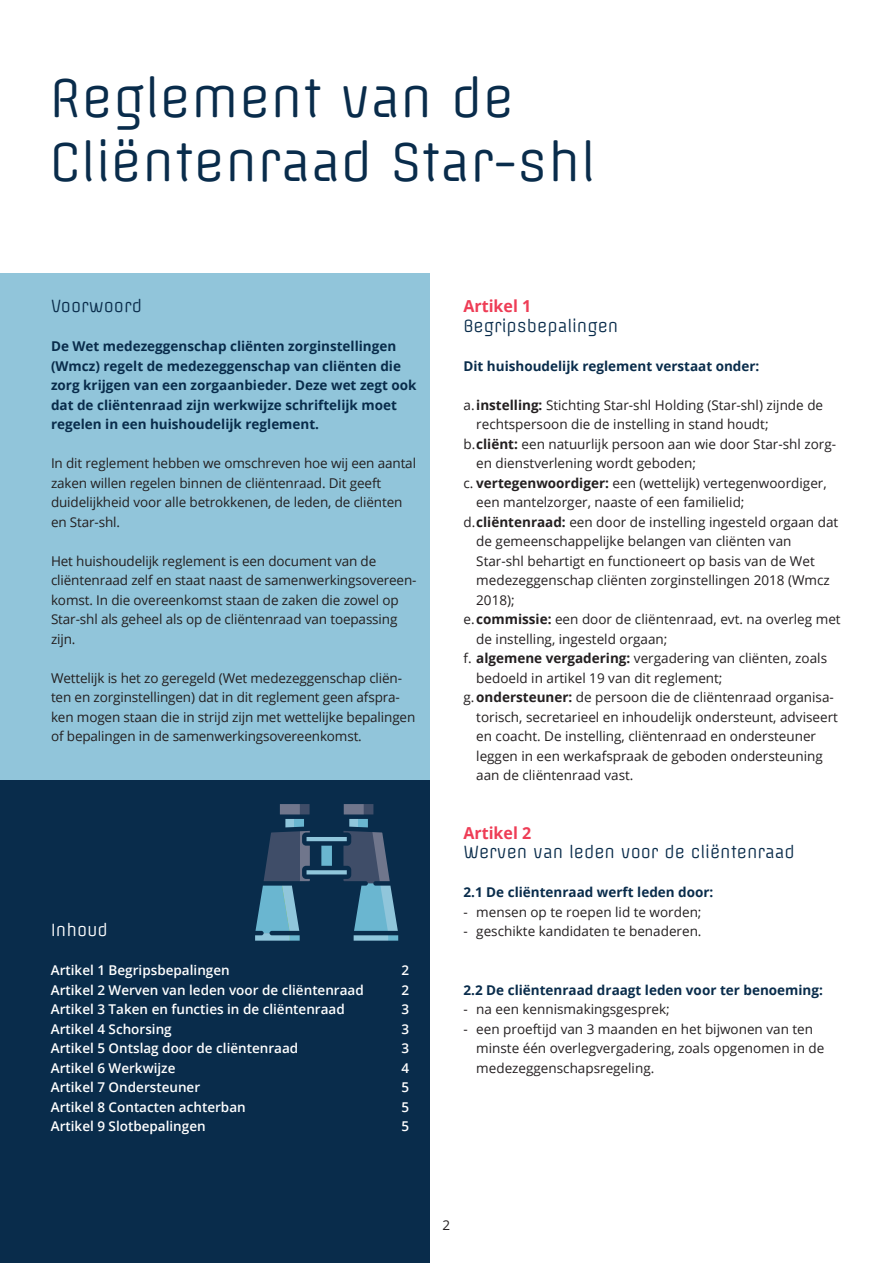
<style>
.page{position:relative;width:893px;height:1263px;background:#fff}
.page>*{position:absolute;margin:0;border:0;box-sizing:border-box;transform-origin:0 0}
.H3_kopje_offside{font:51px "Offside";color:#092c4b}
.H3_kopje_offside-2{font:16.5px "Offside";color:#092c4b}
.H3_kopje_offside-3{font:700 16.5px "Open Sans";color:#ee3d56}
.H3_kopje_offside-4{font:16.5px "Offside";color:#fff}
.platte_tekst{font:13.5px/19.5px "Open Sans";color:#231f20}
.H3_tussenkop__open{font:700 13.5px/19.5px "Open Sans";color:#092c4b}
.t1{font:600 13.5px "Open Sans";color:#fff}
.s1{font-weight:700}
</style>
<div class="page">
<div style="left:0;top:273px;width:429px;height:507px;background:#91c5da"></div>
<div style="left:0;top:780px;width:429px;height:483px;background:#092c4b"></div>
<svg style="left:255px;top:804px;width:144px;height:137px"></svg>
<p class="H3_kopje_offside" style="left:50px;top:66px;width:466px">Reglement van de</p>
<p class="H3_kopje_offside" style="left:50px;top:130px;width:547px">Cliëntenraad Star-shl</p>
<p class="H3_kopje_offside-2" style="left:51px;top:296px;width:92px">Voorwoord</p>
<p class="H3_tussenkop__open" style="left:51px;top:336px;width:367px">De Wet medezeggenschap cliënten zorginstellingen (Wmcz) regelt de medezeggenschap van cliënten die zorg krijgen van een zorgaanbieder. Deze wet zegt ook dat de cliëntenraad zijn werkwijze schriftelijk moet regelen in een huishoudelijk reglement.</p>
<p class="platte_tekst" style="left:51px;top:453px;width:367px">In dit reglement hebben we omschreven hoe wij een aantal zaken willen regelen binnen de cliëntenraad. Dit geeft duidelijkheid voor alle betrokkenen, de leden, de cliënten en Star-shl.</p>
<p class="platte_tekst" style="left:51px;top:551px;width:367px">Het huishoudelijk reglement is een document van de cliëntenraad zelf en staat naast de samenwerkingsovereen&shy;komst. In die overeenkomst staan de zaken die zowel op Star-shl als geheel als op de cliëntenraad van toepassing zijn.</p>
<p class="platte_tekst" style="left:51px;top:668px;width:366px">Wettelijk is het zo geregeld (Wet medezeggenschap cliën&shy;ten en zorginstellingen) dat in dit reglement geen afspra&shy;ken mogen staan die in strijd zijn met wettelijke bepalingen of bepalingen in de samenwerkingsovereenkomst.</p>
<p class="H3_kopje_offside-4" style="left:51px;top:920px;width:59px">Inhoud</p>
<p class="t1" style="left:51px;top:961px;width:180px">Artikel 1 Begripsbepalingen</p>
<p class="t1" style="left:402px;top:961px;width:9px">2</p>
<p class="t1" style="left:51px;top:980px;width:315px">Artikel 2 Werven van leden voor de cliëntenraad</p>
<p class="t1" style="left:402px;top:980px;width:9px">2</p>
<p class="t1" style="left:51px;top:1000px;width:296px">Artikel 3 Taken en functies in de cliëntenraad</p>
<p class="t1" style="left:402px;top:1000px;width:9px">3</p>
<p class="t1" style="left:51px;top:1019px;width:122px">Artikel 4 Schorsing</p>
<p class="t1" style="left:402px;top:1019px;width:9px">3</p>
<p class="t1" style="left:51px;top:1039px;width:249px">Artikel 5 Ontslag door de cliëntenraad</p>
<p class="t1" style="left:402px;top:1039px;width:9px">3</p>
<p class="t1" style="left:51px;top:1058px;width:126px">Artikel 6 Werkwijze</p>
<p class="t1" style="left:402px;top:1058px;width:9px">4</p>
<p class="t1" style="left:51px;top:1078px;width:151px">Artikel 7 Ondersteuner</p>
<p class="t1" style="left:402px;top:1078px;width:9px">5</p>
<p class="t1" style="left:51px;top:1097px;width:196px">Artikel 8 Contacten achterban</p>
<p class="t1" style="left:402px;top:1097px;width:9px">5</p>
<p class="t1" style="left:51px;top:1117px;width:156px">Artikel 9 Slotbepalingen</p>
<p class="t1" style="left:402px;top:1117px;width:9px">5</p>
<p class="H3_kopje_offside-3" style="left:463px;top:294px;width:69px">Artikel 1</p>
<p class="H3_kopje_offside-2" style="left:463px;top:315px;width:156px">Begripsbepalingen</p>
<p class="H3_tussenkop__open" style="left:463px;top:356px;width:297px">Dit huishoudelijk reglement verstaat onder:</p>
<p class="platte_tekst" style="left:476px;top:395px;width:348px;text-indent:-13px">a.<span class="s1">instelling:</span> Stichting Star-shl Holding (Star-shl) zijnde de rechtspersoon die de instelling in stand houdt;</p>
<p class="platte_tekst" style="left:476px;top:434px;width:361px;text-indent:-13px">b.<span class="s1">cliënt:</span> een natuurlijk persoon aan wie door Star-shl zorg&shy;en dienstverlening wordt geboden;</p>
<p class="platte_tekst" style="left:476px;top:473px;width:352px;text-indent:-13px">c. <span class="s1">vertegenwoordiger:</span> een (wettelijk) vertegenwoordiger, een mantelzorger, naaste of een familielid;</p>
<p class="platte_tekst" style="left:476px;top:512px;width:363px;text-indent:-13px">d.<span class="s1">cliëntenraad:</span> een door de instelling ingesteld orgaan dat de gemeenschappelijke belangen van cliënten van Star-shl behartigt en functioneert op basis van de Wet medezeggenschap cliënten zorginstellingen 2018 (Wmcz 2018);</p>
<p class="platte_tekst" style="left:476px;top:609px;width:366px;text-indent:-13px">e.<span class="s1">commissie:</span> een door de cliëntenraad, evt. na overleg met de instelling, ingesteld orgaan;</p>
<p class="platte_tekst" style="left:476px;top:648px;width:352px;text-indent:-13px">f. <span class="s1">algemene vergadering:</span> vergadering van cliënten, zoals bedoeld in artikel 19 van dit reglement;</p>
<p class="platte_tekst" style="left:476px;top:687px;width:363px;text-indent:-13px">g.<span class="s1">ondersteuner:</span> de persoon die de cliëntenraad organisa&shy;torisch, secretarieel en inhoudelijk ondersteunt, adviseert en coacht. De instelling, cliëntenraad en ondersteuner leggen in een werkafspraak de geboden ondersteuning aan de cliëntenraad vast.</p>
<p class="H3_kopje_offside-3" style="left:463px;top:821px;width:69px">Artikel 2</p>
<p class="H3_kopje_offside-2" style="left:463px;top:842px;width:333px">Werven van leden voor de cliëntenraad</p>
<p class="H3_tussenkop__open" style="left:463px;top:882px;width:251px">2.1 De cliëntenraad werft leden door:</p>
<p class="platte_tekst" style="left:463px;top:902px;width:240px">- mensen op te roepen lid te worden;</p>
<p class="platte_tekst" style="left:463px;top:921px;width:240px">- geschikte kandidaten te benaderen.</p>
<p class="H3_tussenkop__open" style="left:463px;top:980px;width:361px">2.2 De cliëntenraad draagt leden voor ter benoeming:</p>
<p class="platte_tekst" style="left:463px;top:999px;width:208px">- na een kennismakingsgesprek;</p>
<p class="platte_tekst" style="left:476px;top:1019px;width:350px;text-indent:-13px">- een proeftijd van 3 maanden en het bijwonen van ten minste één overlegvergadering, zoals opgenomen in de medezeggenschapsregeling.</p>
<p class="platte_tekst" style="left:443px;top:1215px;width:9px">2</p>
</div>
